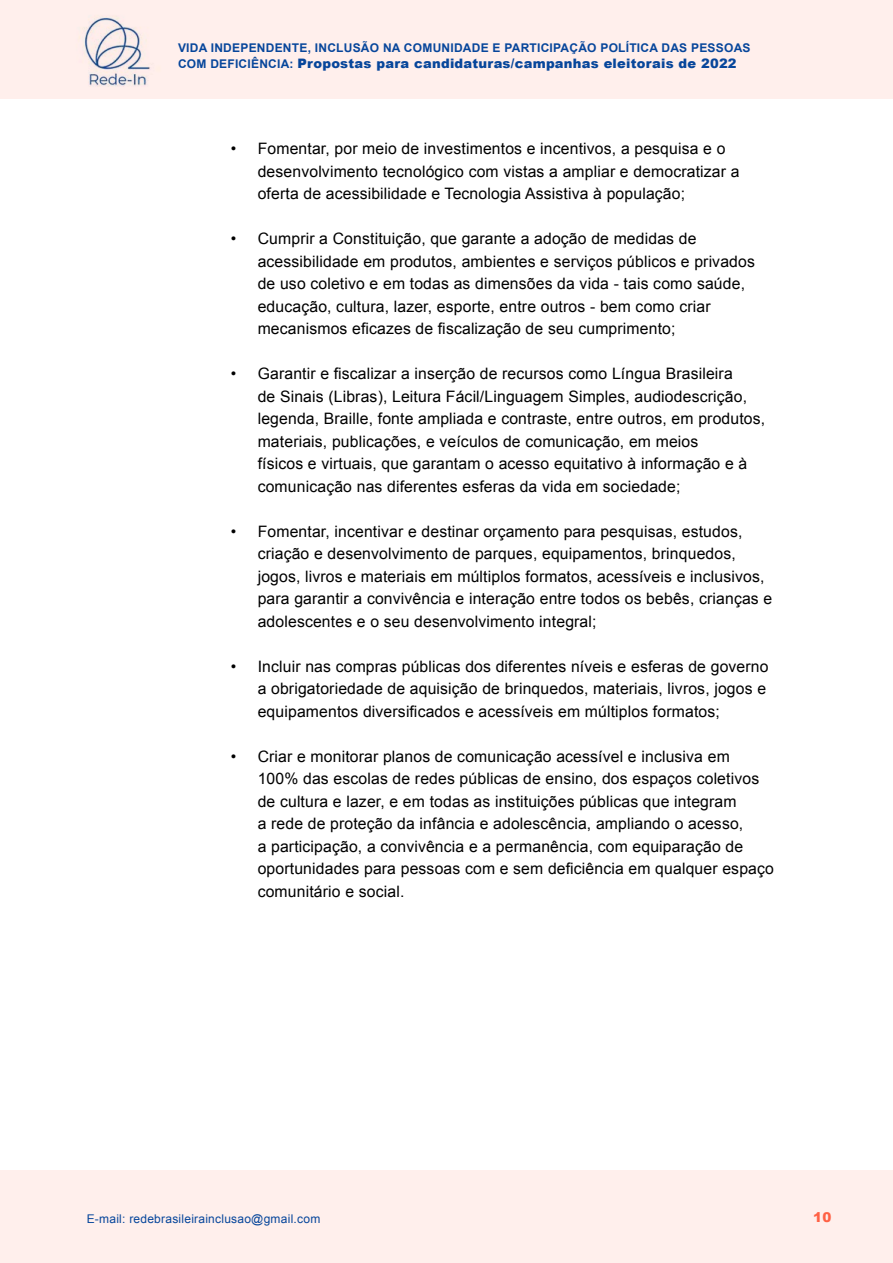
<style>
.page{position:relative;width:893px;height:1263px;background:#fff}
.page>*{position:absolute;margin:0;border:0;box-sizing:border-box;transform-origin:0 0}
.t1{font:15.75px/22.5px "Arial";letter-spacing:.01em;color:#000}
.t2{font:900 13.5px "Arial";color:#ff6145}
.t3{font:900 13.05px "Arial";letter-spacing:.02em;color:#07469b}
.t4{font:700 12px "Arial";letter-spacing:.02em;color:#07469b}
.t5{font:12px "Arial";letter-spacing:.02em;color:#07469b}
.s1{font-weight:700;font-size:12px}
</style>
<div class="page">
<div style="left:0;top:1170px;width:893px;height:93px;background:#ffefec"></div>
<div style="left:0;top:0;width:893px;height:99px;background:#ffefec"></div>
<img style="left:79px;top:17px;width:71px;height:70px">
<p class="t4" style="left:178px;top:40px;width:574px">VIDA INDEPENDENTE, INCLUSÃO NA COMUNIDADE E PARTICIPAÇÃO POLÍTICA DAS PESSOAS</p>
<p class="t3" style="left:178px;top:54px;width:560px"><span class="s1">COM DEFICIÊNCIA:</span> Propostas para candidaturas/campanhas eleitorais de 2022</p>
<p class="t1" style="left:258px;top:138px;width:483px;text-indent:-27px">• Fomentar, por meio de investimentos e incentivos, a pesquisa e o desenvolvimento tecnológico com vistas a ampliar e democratizar a oferta de acessibilidade e Tecnologia Assistiva à população;</p>
<p class="t1" style="left:258px;top:228px;width:499px;text-indent:-27px">• Cumprir a Constituição, que garante a adoção de medidas de acessibilidade em produtos, ambientes e serviços públicos e privados de uso coletivo e em todas as dimensões da vida - tais como saúde, educação, cultura, lazer, esporte, entre outros - bem como criar mecanismos eficazes de fiscalização de seu cumprimento;</p>
<p class="t1" style="left:258px;top:363px;width:509px;text-indent:-27px">• Garantir e fiscalizar a inserção de recursos como Língua Brasileira<br>de Sinais (Libras), Leitura Fácil/Linguagem Simples, audiodescrição, legenda, Braille, fonte ampliada e contraste, entre outros, em produtos, materiais, publicações, e veículos de comunicação, em meios<br>físicos e virtuais, que garantam o acesso equitativo à informação e à comunicação nas diferentes esferas da vida em sociedade;</p>
<p class="t1" style="left:258px;top:520px;width:516px;text-indent:-27px">• Fomentar, incentivar e destinar orçamento para pesquisas, estudos, criação e desenvolvimento de parques, equipamentos, brinquedos, jogos, livros e materiais em múltiplos formatos, acessíveis e inclusivos, para garantir a convivência e interação entre todos os bebês, crianças e adolescentes e o seu desenvolvimento integral;</p>
<p class="t1" style="left:258px;top:655px;width:512px;text-indent:-27px">• Incluir nas compras públicas dos diferentes níveis e esferas de governo a obrigatoriedade de aquisição de brinquedos, materiais, livros, jogos e equipamentos diversificados e acessíveis em múltiplos formatos;</p>
<p class="t1" style="left:258px;top:745px;width:518px;text-indent:-27px">• Criar e monitorar planos de comunicação acessível e inclusiva em 100% das escolas de redes públicas de ensino, dos espaços coletivos de cultura e lazer, e em todas as instituições públicas que integram<br>a rede de proteção da infância e adolescência, ampliando o acesso,<br>a participação, a convivência e a permanência, com equiparação de oportunidades para pessoas com e sem deficiência em qualquer espaço comunitário e social.</p>
<p class="t5" style="left:87px;top:1210px;width:235px">E-mail: redebrasileirainclusao@gmail.com</p>
<p class="t2" style="left:813px;top:1208px;width:20px">10</p>
</div>
